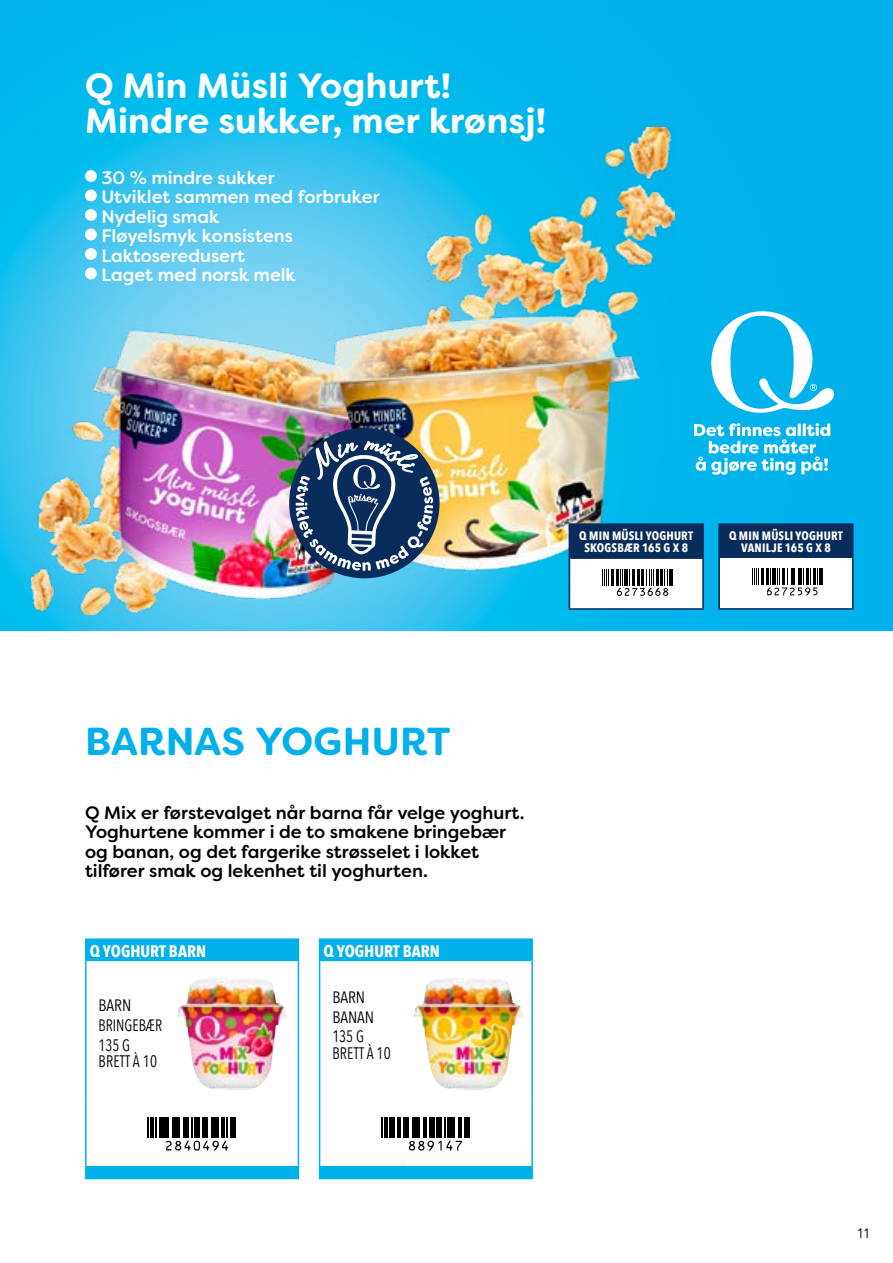
<style>
.page{position:relative;width:893px;height:1263px;background:#fff}
.page>*{position:absolute;margin:0;border:0;box-sizing:border-box;transform-origin:0 0}
.t1{font:700 39px "Filson Soft";letter-spacing:-.005em;color:#00b0eb}
.t2{font:700 35.1px/35.1px "Filson Soft";letter-spacing:.005em;color:#fff}
.t3{font:500 18px/19.5px "Filson Soft";letter-spacing:-.005em;color:#000}
.t4{font:500 18px/19.5px "Filson Soft";letter-spacing:-.005em;color:#fff}
.t5{font:700 16.65px "Avenir Next Condensed";color:#fff}
.t6{font:16.65px "Avenir Next Condensed";letter-spacing:.015em;color:#000;scale:.9 1}
.t7{font:16.5px/19.8px "Avenir Next Condensed";color:#000}
.t8{font:13.5px "Avenir";color:#000}
.t9{font:700 12.15px/12.1px "Avenir Next Condensed";letter-spacing:.015em;color:#fff;text-align:center}
</style>
<div class="page">
<hr style="left:85px;top:938px;width:83px;height:2px;background:#00b0eb">
<hr style="left:168px;top:938px;width:131px;height:2px;background:#00b0eb">
<hr style="left:85px;top:1178px;width:83px;height:1px;background:#00b0eb">
<hr style="left:168px;top:1178px;width:131px;height:1px;background:#00b0eb">
<img style="left:85px;top:940px;width:214px;height:238px">
<hr style="left:319px;top:938px;width:88px;height:2px;background:#00b0eb">
<hr style="left:407px;top:938px;width:126px;height:2px;background:#00b0eb">
<hr style="left:319px;top:1178px;width:88px;height:1px;background:#00b0eb">
<hr style="left:407px;top:1178px;width:126px;height:1px;background:#00b0eb">
<img style="left:319px;top:940px;width:214px;height:238px">
<img style="left:0;top:0;width:893px;height:630px">
<img style="left:31px;top:128px;width:644px;height:487px">
<div style="left:289px;top:428px;width:151px;height:150px;background:#082c5b;border-radius:50%"></div>
<svg style="left:296px;top:440px;width:137px;height:131px"></svg>
<svg style="left:85px;top:170px;width:12px;height:12px"></svg>
<svg style="left:85px;top:190px;width:12px;height:11px"></svg>
<svg style="left:85px;top:209px;width:12px;height:12px"></svg>
<svg style="left:85px;top:229px;width:12px;height:11px"></svg>
<svg style="left:85px;top:248px;width:12px;height:12px"></svg>
<svg style="left:85px;top:268px;width:12px;height:11px"></svg>
<div style="left:719px;top:524px;width:134px;height:34px;background:#082c5b"></div>
<div style="left:719px;top:558px;width:134px;height:51px;background:#fff"></div>
<hr style="left:718px;top:558px;width:2px;height:50px;background:#082c5b">
<hr style="left:718px;top:525px;width:2px;height:33px;background:#082c5b">
<hr style="left:718px;top:523px;width:135px;height:2px;background:#082c5b">
<hr style="left:852px;top:558px;width:1px;height:50px;background:#082c5b">
<hr style="left:718px;top:608px;width:135px;height:2px;background:#082c5b">
<svg style="left:752px;top:568px;width:71px;height:27px"></svg>
<div style="left:754px;top:586px;width:12px;height:13px;background:#fff"></div>
<div style="left:569px;top:524px;width:134px;height:34px;background:#082c5b"></div>
<div style="left:569px;top:558px;width:134px;height:51px;background:#fff"></div>
<hr style="left:569px;top:523px;width:135px;height:2px;background:#082c5b">
<hr style="left:702px;top:525px;width:2px;height:32px;background:#082c5b">
<hr style="left:569px;top:558px;width:1px;height:50px;background:#082c5b">
<hr style="left:570px;top:557px;width:134px;height:2px;background:#082c5b">
<hr style="left:702px;top:559px;width:2px;height:49px;background:#082c5b">
<hr style="left:569px;top:608px;width:135px;height:2px;background:#082c5b">
<svg style="left:602px;top:569px;width:71px;height:27px"></svg>
<div style="left:605px;top:587px;width:12px;height:13px;background:#fff"></div>
<svg style="left:711px;top:311px;width:123px;height:102px"></svg>
<svg style="left:694px;top:423px;width:136px;height:52px"></svg>
<div style="left:396px;top:1140px;width:11px;height:11px;background:#fff"></div>
<h2 class="t2" style="left:85px;top:68px;width:463px">Q Min Müsli Yoghurt!<br>Mindre sukker, mer krønsj!</h2>
<p class="t4" style="left:101px;top:168px;width:280px">30 % mindre sukker<br>Utviklet sammen med forbruker<br>Nydelig smak<br>Fløyelsmyk konsistens<br>Laktoseredusert<br>Laget med norsk melk</p>
<p class="t9" style="left:579px;top:529px;width:115px">Q MIN MÜSLI YOGHURT<br>SKOGSBÆR 165 G X 8</p>
<p class="t9" style="left:729px;top:529px;width:115px">Q MIN MÜSLI YOGHURT<br>VANILJE 165 G X 8</p>
<h1 class="t1" style="left:85px;top:716px;width:367px">BARNAS YOGHURT</h1>
<p class="t3" style="left:85px;top:803px;width:441px">Q Mix er førstevalget når barna får velge yoghurt.<br>Yoghurtene kommer i de to smakene bringebær og banan, og det fargerike strøsselet i lokket tilfører smak og lekenhet til yoghurten.</p>
<p class="t5" style="left:90px;top:940px;width:118px">Q YOGHURT BARN</p>
<p class="t7" style="left:99px;top:995px;width:65px">BARN<br>BRINGEBÆR<br>135 G</p>
<p class="t6" style="left:99px;top:1047px;width:67px">BRETT À 10</p>
<p class="t5" style="left:323px;top:940px;width:118px">Q YOGHURT BARN</p>
<p class="t7" style="left:332px;top:987px;width:43px">BARN<br>BANAN<br>135 G</p>
<p class="t6" style="left:332px;top:1039px;width:67px">BRETT À 10</p>
<p class="t8" style="left:857px;top:1225px;width:15px">11</p>
</div>
